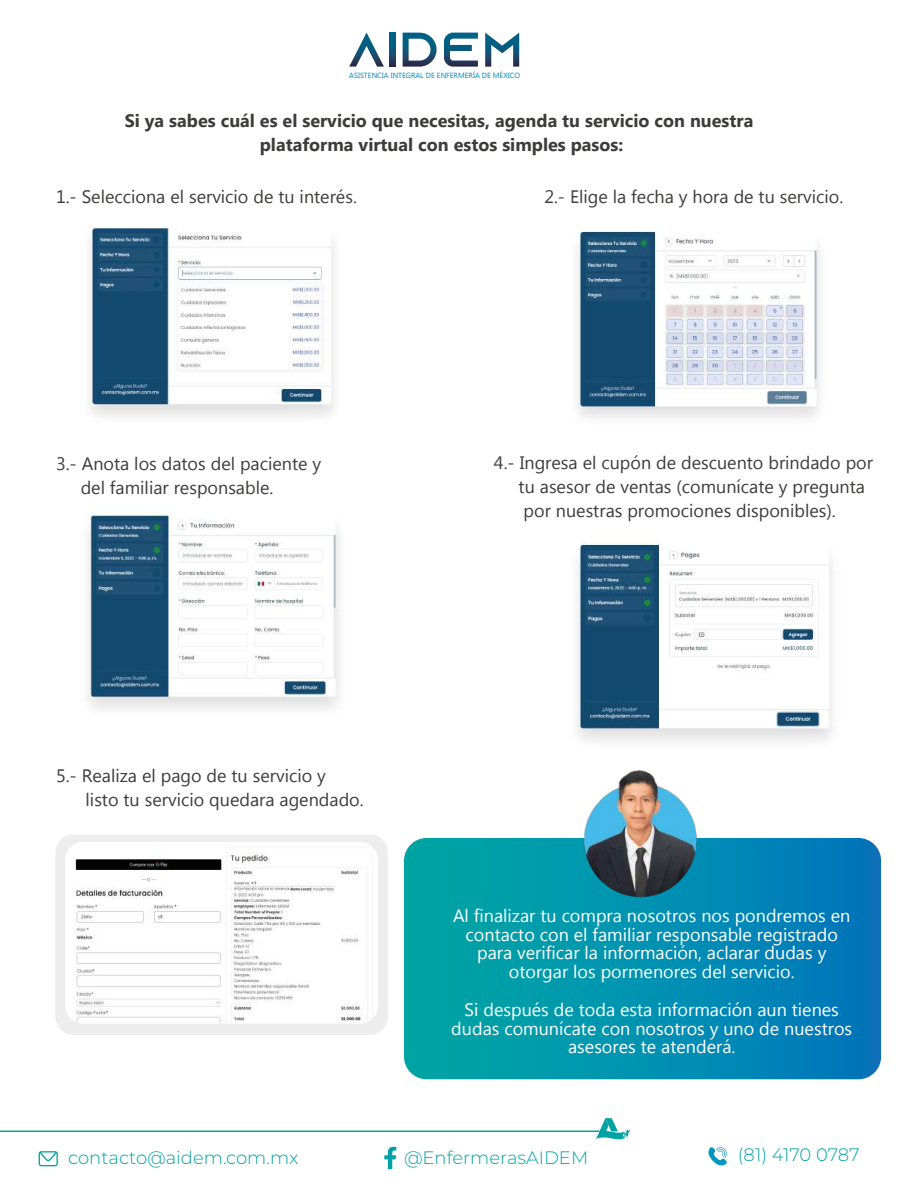
<style>
.page{position:relative;width:918px;height:1188px;background:#fff}
.page>*{position:absolute;margin:0;border:0;box-sizing:border-box;transform-origin:0 0}
.t1{font:18px/24px "Microsoft New Tai Lue";color:#3c3c3b}
.t2{font:18px/18.8px "Microsoft New Tai Lue";color:#fff;text-align:center}
.t3{font:700 18px/24px "Microsoft New Tai Lue";color:#3c3c3b;text-align:center}
.t4{font:300 18px "Montserrat";color:#00a3a3}
.t5{font:7.5px "Microsoft New Tai Lue";color:#0084be}
</style>
<div class="page">
<div style="left:55px;top:834px;width:333px;height:201px;background:#eeeded;border-radius:18px"></div>
<svg style="left:404px;top:838px;width:477px;height:241px;background:#018fb0"></svg>
<img style="left:88px;top:226px;width:246px;height:191px">
<img style="left:576px;top:229px;width:244px;height:189px">
<img style="left:85px;top:510px;width:254px;height:200px">
<img style="left:577px;top:536px;width:256px;height:206px">
<img style="left:65px;top:842px;width:313px;height:181px">
<svg style="left:349px;top:33px;width:35px;height:34px"></svg>
<svg style="left:389px;top:33px;width:6px;height:34px"></svg>
<svg style="left:403px;top:33px;width:34px;height:34px"></svg>
<svg style="left:444px;top:33px;width:34px;height:34px"></svg>
<svg style="left:485px;top:33px;width:34px;height:34px"></svg>
<svg style="left:384px;top:1147px;width:12px;height:22px"></svg>
<svg style="left:39px;top:1151px;width:19px;height:15px"></svg>
<hr style="left:0;top:1131px;width:600px;height:1px;background:#00a3a3">
<svg style="left:596px;top:1118px;width:34px;height:21px"></svg>
<svg style="left:708px;top:1147px;width:19px;height:18px"></svg>
<img style="left:563px;top:770px;width:151px;height:138px">
<p class="t5" style="left:349px;top:71px;width:172px">ASISTENCIA INTEGRAL DE ENFERMERÍA DE MÉXICO</p>
<p class="t3" style="left:125px;top:110px;width:630px">Si ya sabes cuál es el servicio que necesitas, agenda tu servicio con nuestra plataforma virtual con estos simples pasos:</p>
<p class="t1" style="left:56px;top:186px;width:302px">1.- Selecciona el servicio de tu interés.</p>
<p class="t1" style="left:544px;top:186px;width:300px">2.- Elige la fecha y hora de tu servicio.</p>
<p class="t1" style="left:81px;top:453px;width:242px;text-indent:-25px">3.- Anota los datos del paciente y del familiar responsable.</p>
<p class="t1" style="left:519px;top:452px;width:356px;text-indent:-25px">4.- Ingresa el cupón de descuento brindado por tu asesor de ventas (comunícate y pregunta por nuestras promociones disponibles).</p>
<p class="t1" style="left:86px;top:765px;width:280px;text-indent:-30px">5.- Realiza el pago de tu servicio y<br>listo tu servicio quedara agendado.</p>
<p class="t2" style="left:453px;top:907px;width:399px">Al finalizar tu compra nosotros nos pondremos en contacto con el familiar responsable registrado para verificar la información, aclarar dudas y otorgar los pormenores del servicio.</p>
<p class="t2" style="left:451px;top:1002px;width:402px">Si después de toda esta información aun tienes dudas comunícate con nosotros y uno de nuestros asesores te atenderá.</p>
<p class="t4" style="left:68px;top:1145px;width:232px">contacto@aidem.com.mx</p>
<p class="t4" style="left:404px;top:1145px;width:186px">@EnfermerasAIDEM</p>
<p class="t4" style="left:738px;top:1142px;width:123px">(81) 4170 0787</p>
</div>
